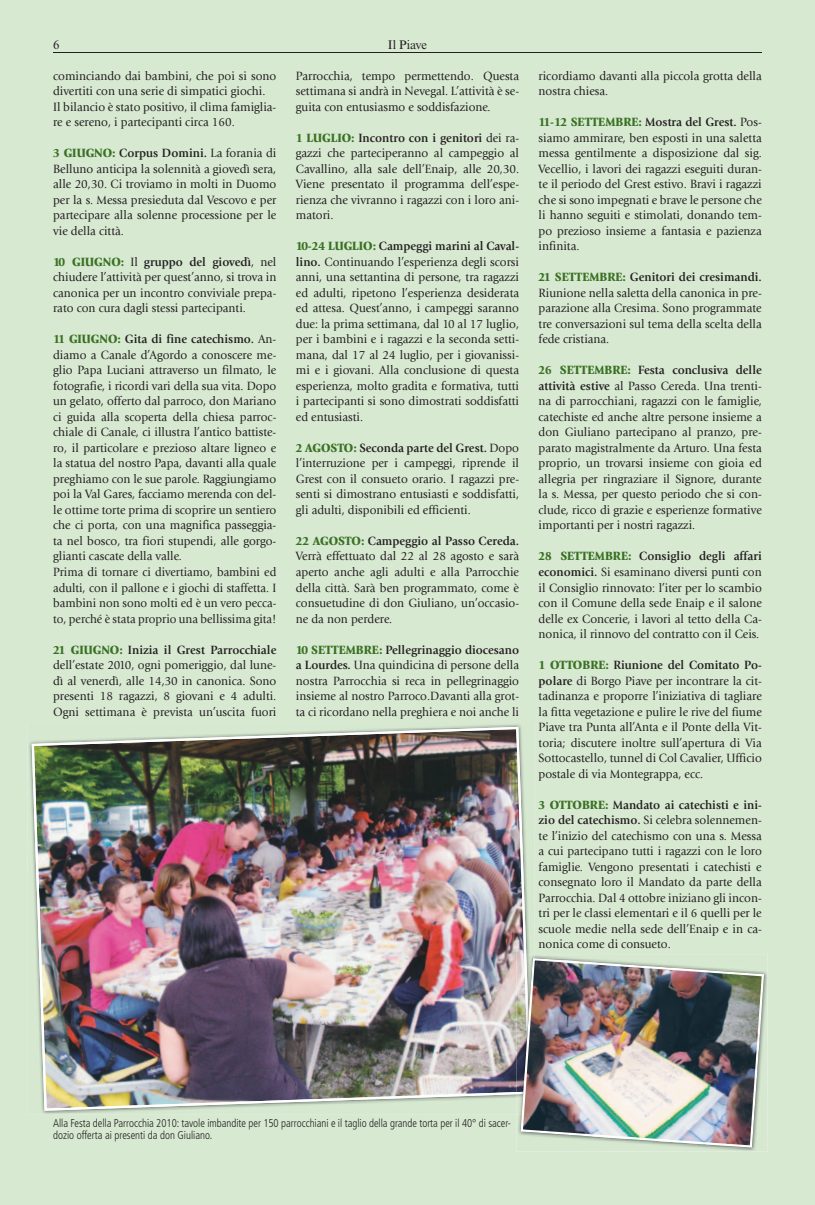
<style>
.page{position:relative;width:815px;height:1205px;background:#d8e9d2}
.page>*{position:absolute;margin:0;border:0;box-sizing:border-box;transform-origin:0 0}
.t1{font:12.5px/15.5px "Giovanni Std";color:#231f20;text-align:justify;scale:.95 1}
.t2{font:12.5px "Times New Roman MT Std";color:#231f20}
.t3{font:300 condensed 11.25px/12px "Frutiger LT Std";color:#231f20;scale:.95 1}
.s1{font-weight:900;color:#397123}
.s2{font-weight:700}
</style>
<div class="page">
<div style="left:28px;top:723px;width:507px;height:392px;background:#d7e8d1"></div>
<img style="left:32px;top:727px;width:499px;height:384px">
<img style="left:517px;top:954px;width:250px;height:197px">
<img style="left:517px;top:954px;width:18px;height:161px">
<img style="left:517px;top:954px;width:14px;height:140px">
<img style="left:521px;top:958px;width:243px;height:189px">
<hr style="left:53px;top:53px;width:709px;height:1px;background:#231f20">
<p class="t2" style="left:53px;top:38px;width:8px">6</p>
<p class="t2" style="left:388px;top:37px;width:41px">Il Piave</p>
<p class="t1" style="left:53px;top:68px;width:236px;text-align:left">cominciando dai bambini, che poi si sono divertiti con una serie di simpatici giochi.<br>Il bilancio è stato positivo, il clima famiglia&shy;re e sereno, i partecipanti circa 160.</p>
<p class="t1" style="left:53px;top:146px;width:236px"><span class="s1">3 GIUGNO:</span> <span class="s2">Corpus Domini.</span> La forania di Belluno anticipa la solennità a giovedì sera, alle 20,30. Ci troviamo in molti in Duomo per la s. Messa presieduta dal Vescovo e per partecipare alla solenne processione per le vie della città.</p>
<p class="t1" style="left:53px;top:254px;width:236px"><span class="s1">10 GIUGNO:</span> Il <span class="s2">gruppo del giovedì</span>, nel chiudere l’attività per quest’anno, si trova in canonica per un incontro conviviale prepa&shy;rato con cura dagli stessi partecipanti.</p>
<p class="t1" style="left:53px;top:332px;width:237px;text-align:left"><span class="s1">11 GIUGNO:</span> <span class="s2">Gita di fine catechismo.</span> An&shy;diamo a Canale d’Agordo a conoscere me&shy;glio Papa Luciani attraverso un filmato, le fotografie, i ricordi vari della sua vita. Dopo un gelato, offerto dal parroco, don Mariano ci guida alla scoperta della chiesa parroc&shy;chiale di Canale, ci illustra l’antico battiste&shy;ro, il particolare e prezioso altare ligneo e la statua del nostro Papa, davanti alla quale preghiamo con le sue parole. Raggiungiamo poi la Val Gares, facciamo merenda con del&shy;le ottime torte prima di scoprire un sentiero che ci porta, con una magnifica passeggia&shy;ta nel bosco, tra fiori stupendi, alle gorgo&shy;glianti cascate della valle.<br>Prima di tornare ci divertiamo, bambini ed adulti, con il pallone e i giochi di staffetta. I bambini non sono molti ed è un vero pecca&shy;to, perché è stata proprio una bellissima gita!</p>
<p class="t1" style="left:53px;top:642px;width:236px"><span class="s1">21 GIUGNO:</span> <span class="s2">Inizia il Grest Parrocchiale </span>dell’estate 2010, ogni pomeriggio, dal lune&shy;dì al venerdì, alle 14,30 in canonica. Sono presenti 18 ragazzi, 8 giovani e 4 adulti.<br>Ogni settimana è prevista un’uscita fuori</p>
<p class="t1" style="left:296px;top:68px;width:236px">Parrocchia, tempo permettendo. Questa settimana si andrà in Nevegal. L’attività è se&shy;guita con entusiasmo e soddisfazione.</p>
<p class="t1" style="left:296px;top:130px;width:237px"><span class="s1">1 LUGLIO:</span> <span class="s2">Incontro con i genitori</span> dei ra&shy;gazzi che parteciperanno al campeggio al Cavallino, alla sale dell’Enaip, alle 20,30.<br>Viene presentato il programma dell’espe&shy;rienza che vivranno i ragazzi con i loro ani&shy;matori.</p>
<p class="t1" style="left:296px;top:239px;width:237px"><span class="s1">10-24 LUGLIO:</span> <span class="s2">Campeggi marini al Caval&shy;lino.</span> Continuando l’esperienza degli scorsi anni, una settantina di persone, tra ragazzi ed adulti, ripetono l’esperienza desiderata ed attesa. Quest’anno, i campeggi saranno due: la prima settimana, dal 10 al 17 luglio, per i bambini e i ragazzi e la seconda setti&shy;mana, dal 17 al 24 luglio, per i giovanissi&shy;mi e i giovani. Alla conclusione di questa esperienza, molto gradita e formativa, tutti i partecipanti si sono dimostrati soddisfatti ed entusiasti.</p>
<p class="t1" style="left:296px;top:440px;width:237px"><span class="s1">2 AGOSTO:</span> <span class="s2">Seconda parte del Grest.</span> Dopo l’interruzione per i campeggi, riprende il Grest con il consueto orario. I ragazzi pre&shy;senti si dimostrano entusiasti e soddisfatti, gli adulti, disponibili ed efficienti.</p>
<p class="t1" style="left:296px;top:533px;width:237px"><span class="s1">22 AGOSTO:</span> <span class="s2">Campeggio al Passo Cereda.<br></span>Verrà effettuato dal 22 al 28 agosto e sarà aperto anche agli adulti e alla Parrocchie della città. Sarà ben programmato, come è consuetudine di don Giuliano, un’occasio&shy;ne da non perdere.</p>
<p class="t1" style="left:296px;top:642px;width:236px"><span class="s1">10 SETTEMBRE:</span> <span class="s2">Pellegrinaggio diocesano a Lourdes.</span> Una quindicina di persone della nostra Parrocchia si reca in pellegrinaggio insieme al nostro Parroco.Davanti alla grot&shy;ta ci ricordano nella preghiera e noi anche li</p>
<p class="t1" style="left:539px;top:68px;width:236px">ricordiamo davanti alla piccola grotta della nostra chiesa.</p>
<p class="t1" style="left:539px;top:115px;width:237px"><span class="s1">11-12 SETTEMBRE:</span> <span class="s2">Mostra del Grest.</span> Pos&shy;siamo ammirare, ben esposti in una saletta messa gentilmente a disposizione dal sig.<br>Vecellio, i lavori dei ragazzi eseguiti duran&shy;te il periodo del Grest estivo. Bravi i ragazzi che si sono impegnati e brave le persone che li hanno seguiti e stimolati, donando tem&shy;po prezioso insieme a fantasia e pazienza infinita.</p>
<p class="t1" style="left:539px;top:270px;width:236px"><span class="s1">21 SETTEMBRE:</span> <span class="s2">Genitori dei cresimandi.<br></span>Riunione nella saletta della canonica in pre&shy;parazione alla Cresima. Sono programmate tre conversazioni sul tema della scelta della fede cristiana.</p>
<p class="t1" style="left:539px;top:363px;width:236px"><span class="s1">26 SETTEMBRE:</span> <span class="s2">Festa conclusiva delle attività estive</span> al Passo Cereda. Una trenti&shy;na di parrocchiani, ragazzi con le famiglie, catechiste ed anche altre persone insieme a don Giuliano partecipano al pranzo, pre&shy;parato magistralmente da Arturo. Una festa proprio, un trovarsi insieme con gioia ed allegria per ringraziare il Signore, durante la s. Messa, per questo periodo che si con&shy;clude, ricco di grazie e esperienze formative importanti per i nostri ragazzi.</p>
<p class="t1" style="left:539px;top:549px;width:237px"><span class="s1">28 SETTEMBRE:</span> <span class="s2">Consiglio degli affari economici.</span> Si esaminano diversi punti con il Consiglio rinnovato: l’iter per lo scambio con il Comune della sede Enaip e il salone delle ex Concerie, i lavori al tetto della Ca&shy;nonica, il rinnovo del contratto con il Ceis.</p>
<p class="t1" style="left:539px;top:657px;width:237px"><span class="s1">1 OTTOBRE:</span> <span class="s2">Riunione del Comitato Po&shy;polare</span> di Borgo Piave per incontrare la cit&shy;tadinanza e proporre l’iniziativa di tagliare la fitta vegetazione e pulire le rive del fiume Piave tra Punta all’Anta e il Ponte della Vit&shy;toria; discutere inoltre sull’apertura di Via Sottocastello, tunnel di Col Cavalier, Ufficio postale di via Montegrappa, ecc.</p>
<p class="t1" style="left:539px;top:797px;width:237px"><span class="s1">3 OTTOBRE:</span> <span class="s2">Mandato ai catechisti e ini&shy;zio del catechismo.</span> Si celebra solennemen&shy;te l’inizio del catechismo con una s. Messa a cui partecipano tutti i ragazzi con le loro famiglie. Vengono presentati i catechisti e consegnato loro il Mandato da parte della Parrocchia. Dal 4 ottobre iniziano gli incon&shy;tri per le classi elementari e il 6 quelli per le scuole medie nella sede dell’Enaip e in ca&shy;nonica come di consueto.</p>
<p class="t3" style="left:53px;top:1117px;width:484px">Alla Festa della Parrocchia 2010: tavole imbandite per 150 parrocchiani e il taglio della grande torta per il 40° di sacer&shy;dozio offerta ai presenti da don Giuliano.</p>
</div>
